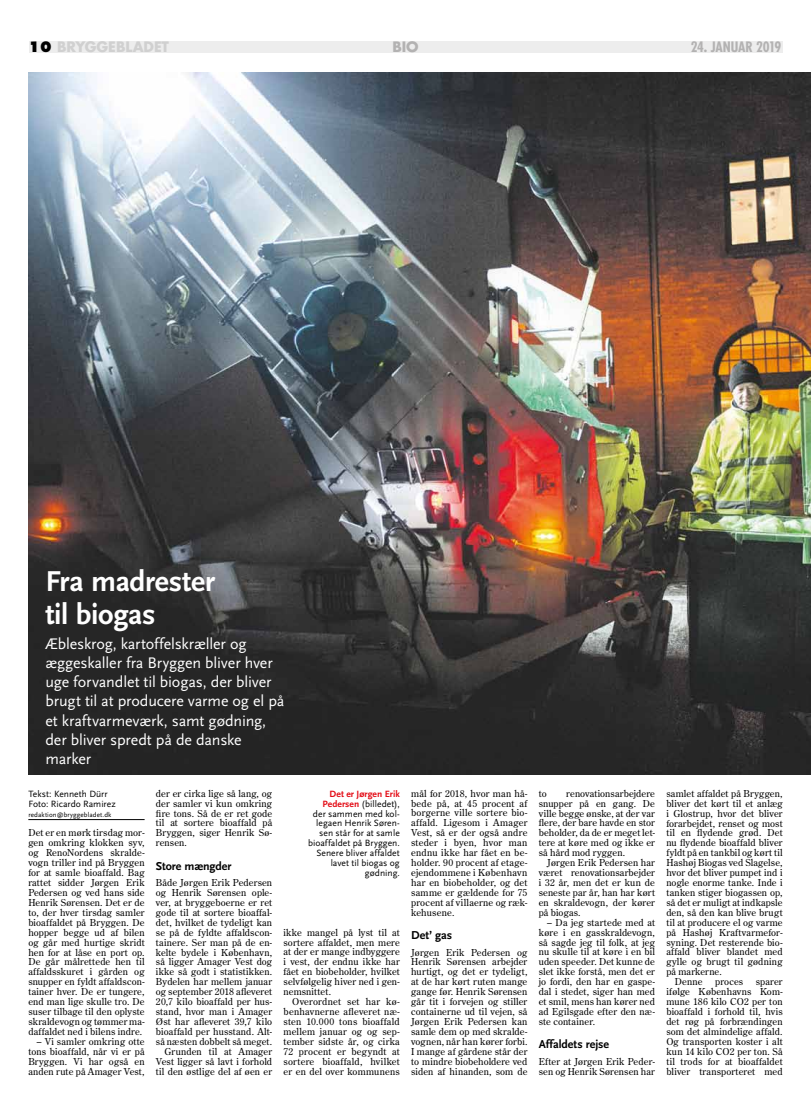
<style>
.page{position:relative;width:811px;height:1120px;background:#fff}
.page>*{position:absolute;margin:0;border:0;box-sizing:border-box;transform-origin:0 0}
.t1{font:700 30px/33px "Scala Sans";letter-spacing:-.01em;color:#fff}
.t2{font:16px/19.2px "Scala Sans";letter-spacing:-.01em;color:#fff}
.t3{font:700 14px "Futura";letter-spacing:-.005em;color:#d0d0d0}
.t4{font:700 condensed 14px "Futura";letter-spacing:-.02em;color:#b3b2b2}
.t5{font:700 14px "Futura";color:#b3b2b2}
.t6{font:700 12px "Scala Sans";letter-spacing:-.01em;color:#000}
.t7{font:9.5px/9.9px "Century Old Style Std";letter-spacing:.01em;color:#000;text-align:justify}
.t8{font:9.5px/9.9px "Scala Sans";letter-spacing:.005em;color:#000}
.t9{font:7px "Scala Sans";letter-spacing:.015em;color:#000}
.s1{font-weight:800;color:#000}
.s2{font-weight:700;color:#e30a14}
</style>
<div class="page">
<div style="left:29px;top:41px;width:753px;height:11px;background:#ededed"></div>
<img style="left:28px;top:72px;width:783px;height:702px">
<hr style="left:28px;top:819px;width:117px;height:1px;background:#000">
<h3 class="t3" style="left:28px;top:38px;width:142px"><span class="s1">10</span> BRYGGEBLADET</h3>
<h3 class="t5" style="left:392px;top:38px;width:28px">Bio</h3>
<h3 class="t4" style="left:691px;top:38px;width:92px">24. JANUAR 2019</h3>
<h1 class="t1" style="left:45px;top:565px;width:171px">Fra madrester til biogas</h1>
<h2 class="t2" style="left:45px;top:634px;width:241px">Æbleskrog, kartoffelskræller og æggeskaller fra Bryggen bliver hver uge forvandlet til biogas, der bliver brugt til at producere varme og el på et kraftvarmeværk, samt gødning, der bliver spredt på de danske marker</h2>
<p class="t8" style="left:28px;top:789px;width:89px">Tekst: Kenneth Dürr<br>Foto: Ricardo Ramirez</p>
<p class="t9" style="left:28px;top:810px;width:85px">redaktion@bryggebladet.dk</p>
<p class="t7" style="left:28px;top:828px;width:118px">Det er en mørk tirsdag mor&shy;gen omkring klokken syv, og RenoNordens skralde&shy;vogn triller ind på Bryggen for at samle bioaffald. Bag rattet sidder Jørgen Erik Pedersen og ved hans side Henrik Sørensen. Det er de to, der hver tirsdag samler bioaffaldet på Bryggen. De hopper begge ud af bilen og går med hurtige skridt hen for at låse en port op.<br>De går målrettede hen til affaldsskuret i gården og snupper en fyldt affaldscon&shy;tainer hver. De er tungere, end man lige skulle tro. De suser tilbage til den oplyste skraldevogn og tømmer ma&shy;daffaldet ned i bilens indre.</p>
<p class="t7" style="left:28px;top:1036px;width:118px;text-indent:9px">– Vi samler omkring otte tons bioaffald, når vi er på Bryggen. Vi har også en anden rute på Amager Vest,</p>
<p class="t7" style="left:156px;top:788px;width:118px">der er cirka lige så lang, og der samler vi kun omkring fire tons. Så de er ret gode til at sortere bioaffald på Bryggen, siger Henrik Sø&shy;rensen.</p>
<p class="t6" style="left:156px;top:859px;width:77px">Store mængder</p>
<p class="t7" style="left:156px;top:877px;width:118px;text-align:right">Både Jørgen Erik Pedersen og Henrik Sørensen ople&shy;ver, at bryggeboerne er ret gode til at sortere bioaffal&shy;det, hvilket de tydeligt kan se på de fyldte affaldscon&shy;tainere. Ser man på de en&shy;kelte bydele i København, så ligger Amager Vest dog ikke så godt i statistikken.<br>Bydelen har mellem januar og september 2018 afleveret<br>20,7 kilo bioaffald per hus&shy;stand, hvor man i Amager<br>Øst har afleveret 39,7 kilo bioaffald per husstand. Alt&shy;så næsten dobbelt så meget.<br>Grunden til at Amager<br>Vest ligger så lavt i forhold til den østlige del af øen er</p>
<p class="t8" style="left:308px;top:789px;width:93px;text-align:right"><span class="s2">Det er Jørgen Erik<br>Pedersen</span> (billedet), der sammen med kol&shy;legaen Henrik Søren&shy;sen står for at samle bioaffaldet på Bryggen.<br>Senere bliver affaldet lavet til biogas og gødning.</p>
<p class="t7" style="left:283px;top:927px;width:118px">ikke mangel på lyst til at sortere affaldet, men mere at der er mange indbyggere i vest, der endnu ikke har fået en biobeholder, hvilket selvfølgelig hiver ned i gen&shy;nemsnittet.</p>
<p class="t7" style="left:283px;top:996px;width:118px;text-indent:9px">Overordnet set har kø&shy;benhavnerne afleveret næ&shy;sten 10.000 tons bioaffald mellem januar og og sep&shy;tember sidste år, og cirka 72 procent er begyndt at sortere bioaffald, hvilket er en del over kommunens</p>
<p class="t7" style="left:411px;top:788px;width:118px">mål for 2018, hvor man hå&shy;bede på, at 45 procent af borgerne ville sortere bio&shy;affald. Ligesom i Amager Vest, så er der også andre steder i byen, hvor man endnu ikke har fået en be&shy;holder. 90 procent af etage&shy;ejendommene i København har en biobeholder, og det samme er gældende for 75 procent af villaerne og ræk&shy;kehusene.</p>
<p class="t6" style="left:411px;top:929px;width:43px">Det’ gas</p>
<p class="t7" style="left:411px;top:947px;width:118px">Jørgen Erik Pedersen og Henrik Sørensen arbejder hurtigt, og det er tydeligt, at de har kørt ruten mange gange før. Henrik Sørensen går tit i forvejen og stiller containerne ud til vejen, så Jørgen Erik Pedersen kan samle dem op med skralde&shy;vognen, når han kører forbi.<br>I mange af gårdene står der to mindre biobeholdere ved siden af hinanden, som de</p>
<p class="t7" style="left:539px;top:788px;width:118px;text-indent:28px">renovationsarbejdere snupper på en gang. De ville begge ønske, at der var flere, der bare havde en stor beholder, da de er meget let&shy;tere at køre med og ikke er så hård mod ryggen.</p>
<p class="t7" style="left:539px;top:857px;width:118px;text-indent:9px">Jørgen Erik Pedersen har været renovationsarbejder i 32 år, men det er kun de seneste par år, han har kørt en skraldevogn, der kører på biogas.</p>
<p class="t7" style="left:539px;top:917px;width:118px;text-indent:9px">– Da jeg startede med at køre i en gasskraldevogn, så sagde jeg til folk, at jeg nu skulle til at køre i en bil uden speeder. Det kunne de slet ikke forstå, men det er jo fordi, den har en gaspe&shy;dal i stedet, siger han med et smil, mens han kører ned ad Egilsgade efter den næ&shy;ste container.</p>
<p class="t6" style="left:539px;top:1038px;width:72px">Affaldets rejse</p>
<p class="t7" style="left:539px;top:1056px;width:118px">Efter at Jørgen Erik Peder&shy;sen og Henrik Sørensen har</p>
<p class="t7" style="left:539px;top:788px;width:10px">to</p>
<p class="t7" style="left:666px;top:788px;width:118px">samlet affaldet på Bryggen,</p>
<p class="t7" style="left:666px;top:798px;width:118px">bliver det kørt til et anlæg</p>
<p class="t7" style="left:666px;top:808px;width:118px">i Glostrup, hvor det bliver</p>
<p class="t7" style="left:666px;top:818px;width:118px">forarbejdet, renset og most</p>
<p class="t7" style="left:666px;top:828px;width:118px">til en flydende grød. Det</p>
<p class="t7" style="left:666px;top:838px;width:118px">nu flydende bioaffald bliver</p>
<p class="t7" style="left:666px;top:848px;width:118px">fyldt på en tankbil og kørt til</p>
<p class="t7" style="left:666px;top:857px;width:118px">Hashøj Biogas ved Slagelse,</p>
<p class="t7" style="left:666px;top:867px;width:118px">hvor det bliver pumpet ind i</p>
<p class="t7" style="left:666px;top:877px;width:118px">nogle enorme tanke. Inde i</p>
<p class="t7" style="left:666px;top:887px;width:118px">tanken stiger biogassen op,</p>
<p class="t7" style="left:666px;top:897px;width:118px">så det er muligt at indkapsle</p>
<p class="t7" style="left:666px;top:907px;width:118px">den, så den kan blive brugt</p>
<p class="t7" style="left:666px;top:917px;width:118px">til at producere el og varme</p>
<p class="t7" style="left:666px;top:927px;width:118px">på Hashøj Kraftvarmefor-</p>
<p class="t7" style="left:666px;top:937px;width:118px">syning. Det resterende bio-</p>
<p class="t7" style="left:666px;top:947px;width:118px">affald bliver blandet med</p>
<p class="t7" style="left:666px;top:957px;width:118px">gylle og brugt til gødning</p>
<p class="t7" style="left:666px;top:967px;width:57px">på markerne.</p>
<p class="t7" style="left:675px;top:976px;width:29px">Denne</p>
<p class="t7" style="left:715px;top:976px;width:29px">proces</p>
<p class="t7" style="left:666px;top:976px;width:118px;text-indent:89px">sparer ifølge Københavns Kom&shy;mune 186 kilo CO2 per ton bioaffald i forhold til, hvis det røg på forbrændingen som det almindelige affald.<br>Og transporten koster i alt kun 14 kilo CO2 per ton. Så til trods for at bioaffaldet bliver transporteret med</p>
</div>
